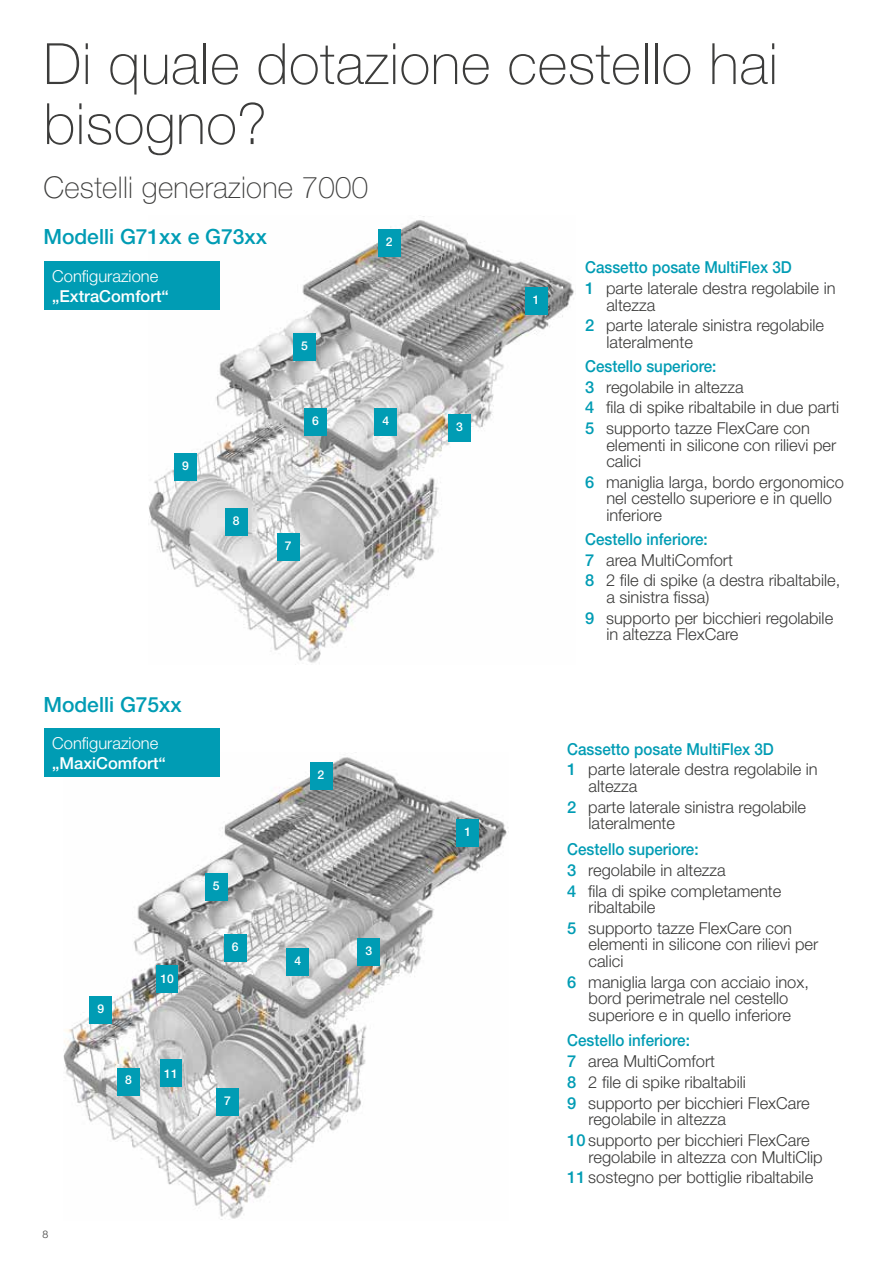
<style>
.page{position:relative;width:893px;height:1263px;background:#fff}
.page>*{position:absolute;margin:0;border:0;box-sizing:border-box;transform-origin:0 0}
.t1{font:100 57px/60px "Helvetica Neue LT Std";letter-spacing:.01em;color:#3c3c3b}
.t2{font:100 30px "Helvetica Neue LT Std";letter-spacing:.01em;color:#3c3c3b}
.t3{font:500 21px "Helvetica Neue LT Std";color:#009cb4}
.t4{font:300 16.5px/20.7px "Helvetica Neue LT Std";color:#3c3c3b}
.t5{font:300 16.5px "Helvetica Neue LT Std";color:#fff}
.t6{font:500 16.5px "Helvetica Neue LT Std";color:#fff}
.t7{font:500 12.15px "Helvetica Neue LT Std";color:#fff}
.t8{font:300 10.5px "Helvetica Neue LT Std";color:#3c3c3b}
.s1{font-weight:500;color:#009cb4}
</style>
<div class="page">
<img style="left:148px;top:216px;width:426px;height:447px">
<div style="left:525px;top:287px;width:22px;height:27px;background:#009cb4"></div>
<div style="left:378px;top:230px;width:22px;height:27px;background:#009cb4"></div>
<div style="left:449px;top:415px;width:22px;height:27px;background:#009cb4"></div>
<div style="left:375px;top:409px;width:22px;height:27px;background:#009cb4"></div>
<div style="left:293px;top:334px;width:22px;height:27px;background:#009cb4"></div>
<div style="left:304px;top:409px;width:22px;height:27px;background:#009cb4"></div>
<div style="left:277px;top:534px;width:22px;height:27px;background:#009cb4"></div>
<div style="left:225px;top:509px;width:22px;height:27px;background:#009cb4"></div>
<div style="left:175px;top:453px;width:22px;height:27px;background:#009cb4"></div>
<img style="left:63px;top:757px;width:446px;height:463px">
<div style="left:358px;top:938px;width:22px;height:27px;background:#009cb4"></div>
<div style="left:287px;top:948px;width:22px;height:27px;background:#009cb4"></div>
<div style="left:205px;top:873px;width:22px;height:27px;background:#009cb4"></div>
<div style="left:224px;top:935px;width:22px;height:27px;background:#009cb4"></div>
<div style="left:216px;top:1089px;width:22px;height:27px;background:#009cb4"></div>
<div style="left:118px;top:1068px;width:22px;height:27px;background:#009cb4"></div>
<div style="left:90px;top:997px;width:22px;height:27px;background:#009cb4"></div>
<div style="left:457px;top:820px;width:22px;height:27px;background:#009cb4"></div>
<div style="left:310px;top:762px;width:22px;height:27px;background:#009cb4"></div>
<div style="left:160px;top:1060px;width:22px;height:27px;background:#009cb4"></div>
<div style="left:157px;top:965px;width:21px;height:27px;background:#009cb4"></div>
<div style="left:44px;top:262px;width:176px;height:48px;background:#009cb4"></div>
<div style="left:44px;top:729px;width:176px;height:48px;background:#009cb4"></div>
<h1 class="t1" style="left:43px;top:34px;width:736px">Di quale dotazione cestello hai bisogno?</h1>
<h2 class="t2" style="left:43px;top:170px;width:326px">Cestelli generazione 7000</h2>
<p class="t3" style="left:43px;top:224px;width:225px">Modelli G71xx e G73xx</p>
<p class="t5" style="left:52px;top:266px;width:108px">Configurazione</p>
<p class="t6" style="left:52px;top:286px;width:118px">„ExtraComfort“</p>
<p class="t7" style="left:301px;top:339px;width:8px">5</p>
<p class="t7" style="left:182px;top:458px;width:8px">9</p>
<p class="t7" style="left:233px;top:513px;width:8px">8</p>
<p class="t7" style="left:312px;top:414px;width:8px">6</p>
<p class="t7" style="left:285px;top:538px;width:8px">7</p>
<p class="t7" style="left:386px;top:234px;width:8px">2</p>
<p class="t7" style="left:382px;top:414px;width:8px">4</p>
<p class="t3" style="left:43px;top:691px;width:140px">Modelli G75xx</p>
<p class="t5" style="left:52px;top:733px;width:108px">Configurazione</p>
<p class="t6" style="left:52px;top:753px;width:115px">„MaxiComfort“</p>
<p class="t7" style="left:98px;top:1001px;width:8px">9</p>
<p class="t7" style="left:125px;top:1073px;width:8px">8</p>
<p class="t7" style="left:160px;top:972px;width:15px">10</p>
<p class="t7" style="left:164px;top:1066px;width:15px">11</p>
<p class="t7" style="left:213px;top:878px;width:8px">5</p>
<p class="t7" style="left:232px;top:939px;width:8px">6</p>
<p class="t7" style="left:224px;top:1093px;width:8px">7</p>
<p class="t8" style="left:43px;top:1228px;width:7px">8</p>
<p class="t7" style="left:318px;top:767px;width:8px">2</p>
<p class="t7" style="left:294px;top:953px;width:8px">4</p>
<p class="t7" style="left:365px;top:943px;width:8px">3</p>
<p class="t7" style="left:456px;top:419px;width:8px">3</p>
<p class="t7" style="left:464px;top:825px;width:8px">1</p>
<p class="t7" style="left:533px;top:292px;width:8px">1</p>
<p class="t4" style="left:585px;top:257px;width:252px"><span class="s1">Cassetto posate MultiFlex 3D<br>1</span> parte laterale destra regolabile in</p>
<p class="t4" style="left:585px;top:294px;width:240px;text-indent:21px">altezza<br><span class="s1">2</span> parte laterale sinistra regolabile</p>
<p class="t4" style="left:606px;top:331px;width:88px">lateralmente</p>
<p class="t4" style="left:585px;top:355px;width:256px"><span class="s1">Cestello superiore:<br>3</span> regolabile in altezza<br><span class="s1">4</span> fila di spike ribaltabile in due parti<br><span class="s1">5</span> supporto tazze FlexCare con</p>
<p class="t4" style="left:606px;top:436px;width:231px;line-height:16.5px">elementi in silicone con rilievi per calici</p>
<p class="t4" style="left:606px;top:473px;width:239px;line-height:16.5px;text-indent:-21px"><span class="s1">6</span> maniglia larga, bordo ergonomico nel cestello superiore e in quello inferiore</p>
<p class="t4" style="left:585px;top:528px;width:257px"><span class="s1">Cestello inferiore:<br>7</span> area MultiComfort<br><span class="s1">8</span> 2 file di spike (a destra ribaltabile,</p>
<p class="t4" style="left:585px;top:586px;width:250px;text-indent:21px">a sinistra fissa)<br><span class="s1">9</span> supporto per bicchieri regolabile</p>
<p class="t4" style="left:606px;top:624px;width:134px">in altezza FlexCare</p>
<p class="t4" style="left:567px;top:738px;width:252px"><span class="s1">Cassetto posate MultiFlex 3D<br>1</span> parte laterale destra regolabile in</p>
<p class="t4" style="left:567px;top:775px;width:240px;text-indent:21px">altezza<br><span class="s1">2</span> parte laterale sinistra regolabile</p>
<p class="t4" style="left:588px;top:813px;width:88px">lateralmente</p>
<p class="t4" style="left:567px;top:838px;width:216px"><span class="s1">Cestello superiore:<br>3</span> regolabile in altezza<br><span class="s1">4</span> fila di spike completamente</p>
<p class="t4" style="left:567px;top:896px;width:226px;text-indent:21px">ribaltabile<br><span class="s1">5</span> supporto tazze FlexCare con</p>
<p class="t4" style="left:588px;top:936px;width:231px;line-height:16.5px">elementi in silicone con rilievi per calici</p>
<p class="t4" style="left:567px;top:973px;width:243px;line-height:16.5px;text-align:center"><span class="s1">6</span> maniglia larga con acciaio inox, bord perimetrale nel cestello superiore e in quello inferiore</p>
<p class="t4" style="left:567px;top:1030px;width:244px"><span class="s1">Cestello inferiore:<br>7</span> area MultiComfort<br><span class="s1">8</span> 2 file di spike ribaltabili<br><span class="s1">9</span> supporto per bicchieri FlexCare</p>
<p class="t4" style="left:567px;top:1109px;width:244px;text-indent:21px">regolabile in altezza<br><span class="s1">10</span> supporto per bicchieri FlexCare</p>
<p class="t4" style="left:567px;top:1146px;width:257px;text-indent:21px">regolabile in altezza con MultiClip<br><span class="s1">11</span> sostegno per bottiglie ribaltabile</p>
</div>
